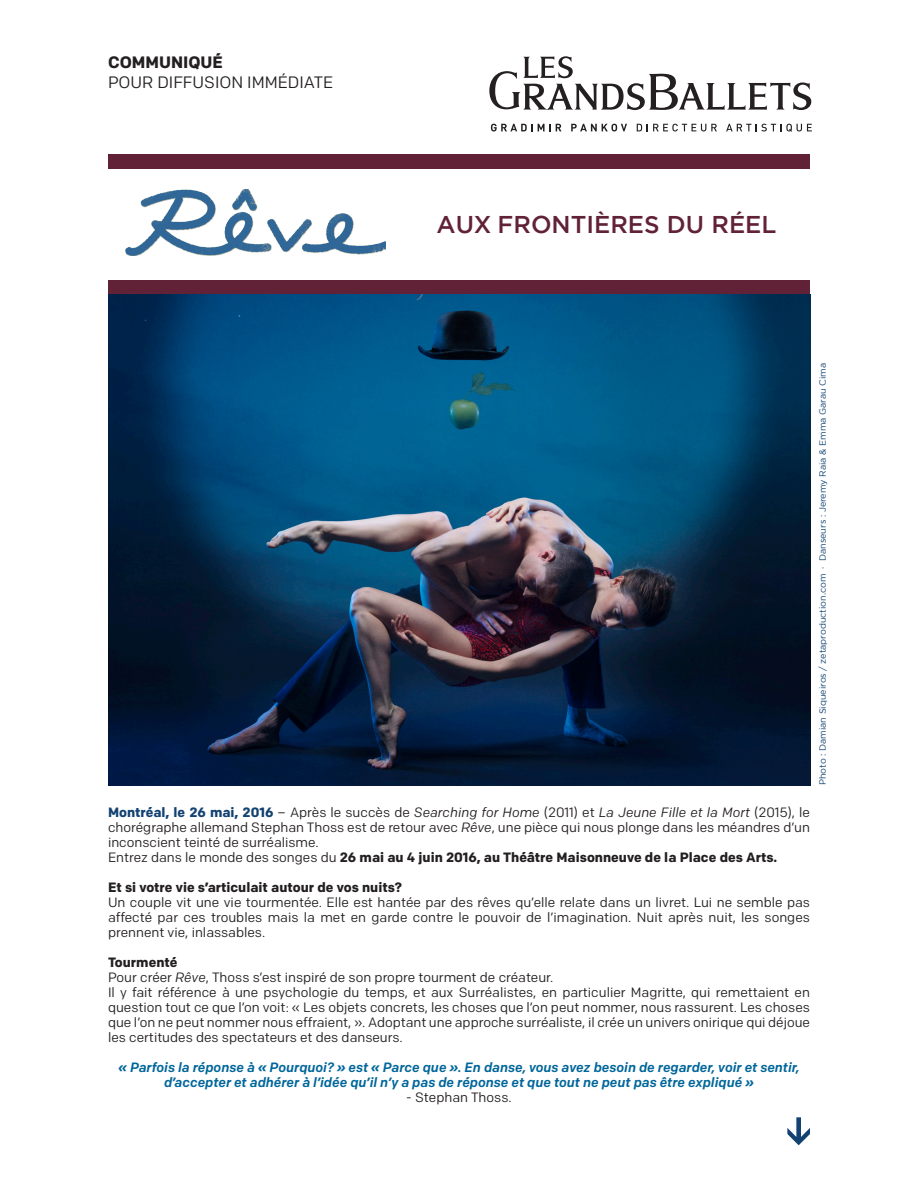
<style>
.page{position:relative;width:918px;height:1188px;background:#fff}
.page>*{position:absolute;margin:0;border:0;box-sizing:border-box;transform-origin:0 0}
.t1{font:500 24.3px "Gotham";color:#612137}
.t2{font:16.5px "Colfax";color:#231f20}
.t3{font:700 16.5px "Colfax";color:#231f20}
.t4{font:13.5px/15px "Colfax";color:#231f20;text-align:justify}
.t5{font:italic 500 13.5px/15px "Colfax";color:#01669a;text-align:center}
.t6{font:700 13.5px "Colfax";color:#231f20}
.t7{font:9px "Gotham";color:#124271}
.s1{font-weight:700;color:#124271}
.s2{font-style:italic}
.s3{font-weight:400}
</style>
<div class="page">
<div style="left:108px;top:280px;width:702px;height:15px;background:#612137"></div>
<div style="left:108px;top:154px;width:702px;height:15px;background:#612137"></div>
<svg style="left:489px;top:56px;width:322px;height:54px"></svg>
<svg style="left:491px;top:124px;width:70px;height:7px"></svg>
<svg style="left:571px;top:124px;width:56px;height:7px"></svg>
<svg style="left:637px;top:124px;width:80px;height:7px"></svg>
<svg style="left:726px;top:124px;width:86px;height:8px"></svg>
<img style="left:108px;top:294px;width:702px;height:491px">
<img style="left:125px;top:190px;width:261px;height:66px">
<svg style="left:787px;top:1117px;width:23px;height:28px"></svg>
<p class="t3" style="left:108px;top:52px;width:116px">COMMUNIQUÉ</p>
<p class="t2" style="left:108px;top:72px;width:227px">POUR DIFFUSION IMMÉDIATE</p>
<p class="t1" style="left:437px;top:209px;width:341px">AUX FRONTIÈRES DU RÉEL</p>
<p class="t4" style="left:108px;top:804px;width:704px"><span class="s1">Montréal, le 26 mai, 2016</span> – Après le succès de <span class="s2">Searching for Home</span> (2011) et <span class="s2">La Jeune Fille et la Mort</span> (2015), le chorégraphe allemand Stephan Thoss est de retour avec <span class="s2">Rêve</span>, une pièce qui nous plonge dans les méandres d’un inconscient teinté de surréalisme.</p>
<p class="t6" style="left:108px;top:849px;width:671px"><span class="s3">Entrez dans le monde des songes du</span> 26 mai au 4 juin 2016, au Théâtre Maisonneuve de la Place des Arts.</p>
<p class="t6" style="left:108px;top:879px;width:295px">Et si votre vie s’articulait autour de vos nuits?</p>
<p class="t4" style="left:108px;top:894px;width:704px">Un couple vit une vie tourmentée. Elle est hantée par des rêves qu’elle relate dans un livret. Lui ne semble pas affecté par ces troubles mais la met en garde contre le pouvoir de l’imagination. Nuit après nuit, les songes prennent vie, inlassables.</p>
<p class="t6" style="left:108px;top:954px;width:71px">Tourmenté</p>
<p class="t4" style="left:108px;top:969px;width:447px">Pour créer <span class="s2">Rêve</span>, Thoss s’est inspiré de son propre tourment de créateur.</p>
<p class="t4" style="left:108px;top:984px;width:704px">Il y fait référence à une psychologie du temps, et aux Surréalistes, en particulier Magritte, qui remettaient en question tout ce que l’on voit: « Les objets concrets, les choses que l’on peut nommer, nous rassurent. Les choses que l’on ne peut nommer nous effraient, ». Adoptant une approche surréaliste, il crée un univers onirique qui déjoue les certitudes des spectateurs et des danseurs.</p>
<p class="t5" style="left:118px;top:1059px;width:683px">« Parfois la réponse à « Pourquoi? » est « Parce que ». En danse, vous avez besoin de regarder, voir et sentir, d’accepter et adhérer à l’idée qu’il n’y a pas de réponse et que tout ne peut pas être expliqué »</p>
<p class="t4" style="left:406px;top:1089px;width:107px">- Stephan Thoss.</p>
<p class="t7" style="left:817px;top:785px;width:424px;rotate:-90deg">Photo : Damian Siqueiros / zetaproduction.com · Danseurs : Jeremy Raia &amp; Emma Garau Cima</p>
</div>
